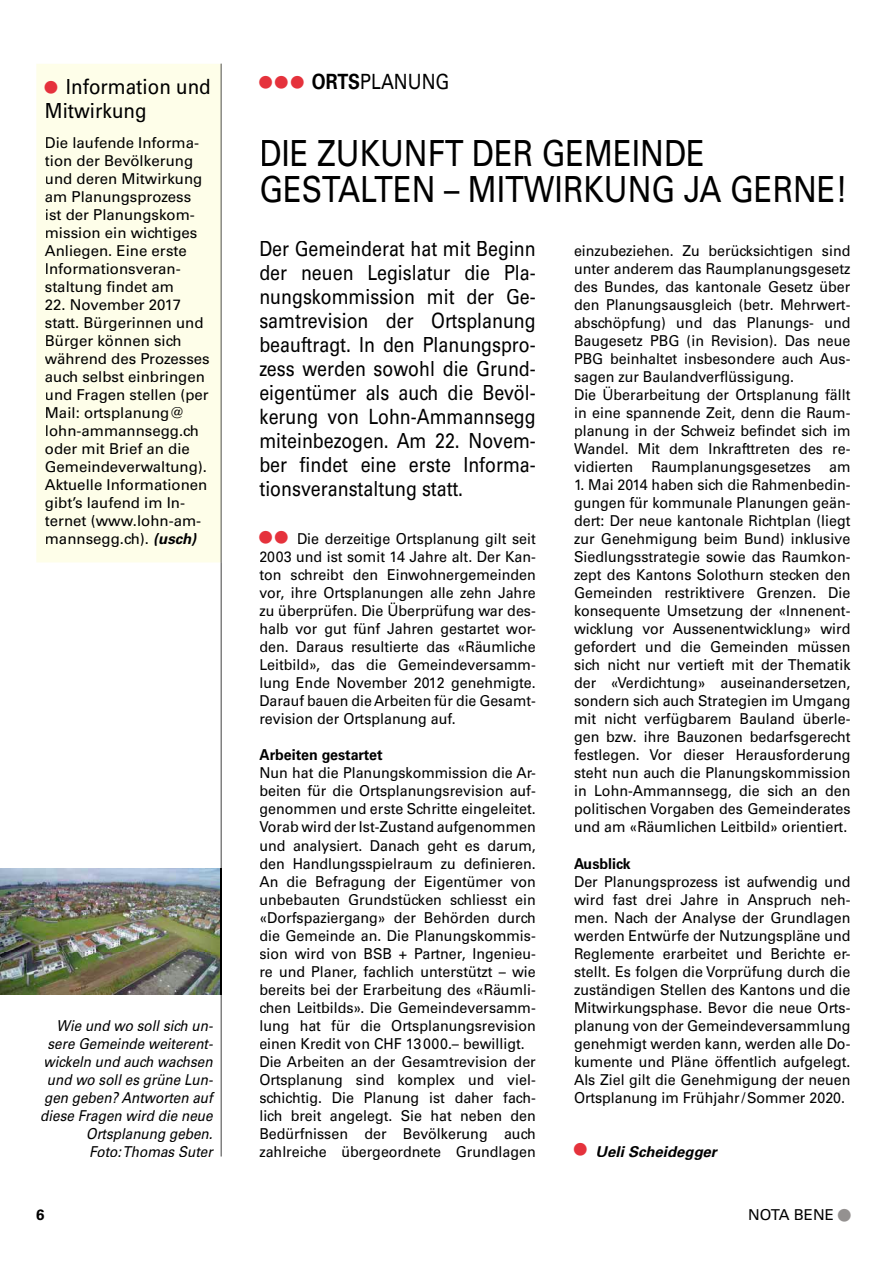
<style>
.page{position:relative;width:893px;height:1263px;background:#fff}
.page>*{position:absolute;margin:0;border:0;box-sizing:border-box;transform-origin:0 0}
.t1{font:36px/36px "Univers LT Std";color:#000;scale:.85 1}
.t2{font:35.25px "Univers LT Std";color:#949190}
.t3{font:21px/24px "Univers LT Std";color:#000;text-align:justify;scale:.85 1}
.t4{font:21px/24px "Univers LT Std";color:#000;scale:.9 1}
.t5{font:15px/18px "Univers LT Std";color:#000;text-align:justify;scale:.95 1}
.t6{font:15px/18px "Univers LT Std";color:#000}
.t7{font:italic 15px/18px "Univers LT Std";color:#000;text-align:right;scale:.9 1}
.t8{font:700 15px "Univers LT Std";color:#000;scale:.95 1}
.t9{font:italic 700 15px "Univers LT Std";color:#000}
.t10{font:700 15px "Univers LT Std";color:#000}
.s1{font-size:35.25px;color:#e5323c}
.s2{font-weight:700;font-style:italic}
.s3{font-weight:700}
.s4{font-weight:400;font-style:normal;font-size:35.25px;color:#e5323c}
</style>
<div class="page">
<div style="left:36px;top:64px;width:185px;height:498px;background:#fefee9"></div>
<svg style="left:68px;top:79px;width:2px;height:15px"></svg>
<div style="left:73px;top:79px;width:138px;height:16px;background:#fefee9"></div>
<div style="left:47px;top:103px;width:98px;height:20px;background:#fefee9"></div>
<div style="left:46px;top:137px;width:152px;height:12px;background:#fefee9"></div>
<div style="left:45px;top:155px;width:148px;height:14px;background:#fefee9"></div>
<div style="left:46px;top:173px;width:156px;height:14px;background:#fefee9"></div>
<div style="left:46px;top:192px;width:145px;height:13px;background:#fefee9"></div>
<div style="left:46px;top:209px;width:148px;height:14px;background:#fefee9"></div>
<div style="left:46px;top:228px;width:151px;height:13px;background:#fefee9"></div>
<div style="left:45px;top:246px;width:142px;height:13px;background:#fefee9"></div>
<div style="left:46px;top:263px;width:134px;height:12px;background:#fefee9"></div>
<div style="left:45px;top:281px;width:129px;height:14px;background:#fefee9"></div>
<div style="left:46px;top:300px;width:135px;height:11px;background:#fefee9"></div>
<div style="left:45px;top:318px;width:159px;height:13px;background:#fefee9"></div>
<div style="left:46px;top:335px;width:136px;height:14px;background:#fefee9"></div>
<div style="left:45px;top:354px;width:165px;height:11px;background:#fefee9"></div>
<div style="left:46px;top:372px;width:159px;height:13px;background:#fefee9"></div>
<div style="left:46px;top:389px;width:163px;height:14px;background:#fefee9"></div>
<div style="left:46px;top:407px;width:137px;height:14px;background:#fefee9"></div>
<div style="left:46px;top:426px;width:153px;height:13px;background:#fefee9"></div>
<div style="left:46px;top:443px;width:144px;height:12px;background:#fefee9"></div>
<div style="left:46px;top:461px;width:164px;height:14px;background:#fefee9"></div>
<div style="left:45px;top:479px;width:162px;height:12px;background:#fefee9"></div>
<div style="left:46px;top:497px;width:138px;height:14px;background:#fefee9"></div>
<div style="left:45px;top:515px;width:156px;height:13px;background:#fefee9"></div>
<div style="left:46px;top:533px;width:103px;height:14px;background:#fefee9"></div>
<div style="left:155px;top:533px;width:42px;height:13px;background:#fefee9"></div>
<img style="left:0;top:869px;width:221px;height:125px">
<svg style="left:221px;top:64px;width:1px;height:1092px"></svg>
<h3 class="t4" style="left:45px;top:75px;width:186px"><span class="s1">•</span> Information und<br>Mitwirkung</h3>
<p class="t6" style="left:45px;top:134px;width:159px">Die laufende Informa&shy;tion der Bevölkerung und deren Mitwirkung am Planungsprozess ist der Planungskom&shy;mission ein wichtiges<br>Anliegen. Eine erste<br>Informationsveran&shy;staltung findet am</p>
<p class="t6" style="left:45px;top:296px;width:166px">22. November 2017 statt. Bürgerinnen und<br>Bürger können sich während des Prozesses auch selbst einbringen und Fragen stellen (per<br>Mail: ortsplanung@ lohn-ammannsegg.ch oder mit Brief an die<br>Gemeindeverwaltung).<br>Aktuelle Informationen gibt’s laufend im In&shy;ternet (www.lohn-am&shy;mannsegg.ch). <span class="s2">(usch)</span></p>
<p class="t7" style="left:40px;top:1016px;width:193px">Wie und wo soll sich un&shy;sere Gemeinde weiterent&shy;wickeln und auch wachsen und wo soll es grüne Lun&shy;gen geben? Antworten auf diese Fragen wird die neue<br>Ortsplanung geben.<br>Foto: Thomas Suter</p>
<h3 class="t3" style="left:259px;top:70px;width:225px"><span class="s1">•••</span> <span class="s3">ORTS</span>PLANUNG</h3>
<h1 class="t1" style="left:259px;top:136px;width:693px">DIE ZUKUNFT DER GEMEINDE<br>GESTALTEN – MITWIRKUNG JA GERNE!</h1>
<p class="t3" style="left:259px;top:237px;width:327px">Der Gemeinderat hat mit Beginn der neuen Legislatur die Pla&shy;nungskommission mit der Ge&shy;samtrevision der Ortsplanung beauftragt. In den Planungspro&shy;zess werden sowohl die Grund&shy;eigentümer als auch die Bevöl&shy;kerung von Lohn-Ammannsegg miteinbezogen. Am 22. Novem&shy;ber findet eine erste Informa&shy;tions veranstaltung statt.</p>
<p class="t5" style="left:259px;top:530px;width:292px"><span class="s1">••</span> Die derzeitige Ortsplanung gilt seit 2003 und ist somit 14 Jahre alt. Der Kan&shy;ton schreibt den Einwohnergemeinden vor, ihre Ortsplanungen alle zehn Jahre zu überprüfen. Die Überprüfung war des&shy;halb vor gut fünf Jahren gestartet wor&shy;den. Daraus resultierte das «Räumliche Leitbild», das die Gemeindeversamm&shy;lung Ende November 2012 genehmigte.<br>Darauf bauen die Arbeiten für die Gesamt&shy;revision der Ortsplanung auf.</p>
<p class="t8" style="left:259px;top:746px;width:131px">Arbeiten gestartet</p>
<p class="t5" style="left:259px;top:764px;width:292px;text-align:left">Nun hat die Planungskommission die Ar&shy;beiten für die Ortsplanungsrevision auf&shy;genommen und erste Schritte eingeleitet.<br>Vorab wird der Ist-Zustand aufgenommen und analysiert. Danach geht es darum, den Handlungsspielraum zu definieren.<br>An die Befragung der Eigentümer von unbebauten Grundstücken schliesst ein «Dorfspaziergang» der Behörden durch die Gemeinde an. Die Planungskommis&shy;sion wird von BSB + Partner, Ingenieu&shy;re und Planer, fachlich unterstützt – wie bereits bei der Erarbeitung des «Räumli&shy;chen Leitbilds». Die Gemeindeversamm&shy;lung hat für die Ortsplanungsrevision einen Kredit von CHF 13 000.– bewilligt.<br>Die Arbeiten an der Gesamtrevision der Ortsplanung sind komplex und viel&shy;schichtig. Die Planung ist daher fach&shy;lich breit angelegt. Sie hat neben den Bedürfnissen der Bevölkerung auch zahlreiche übergeordnete Grundlagen</p>
<p class="t5" style="left:574px;top:242px;width:292px;text-align:left">einzubeziehen. Zu berücksichtigen sind unter anderem das Raumplanungsgesetz des Bundes, das kantonale Gesetz über den Planungsausgleich (betr. Mehrwert&shy;abschöpfung) und das Planungs- und Baugesetz PBG (in Revision). Das neue PBG beinhaltet insbesondere auch Aus&shy;sagen zur Baulandverflüssigung.<br>Die Überarbeitung der Ortsplanung fällt in eine spannende Zeit, denn die Raum&shy;planung in der Schweiz befindet sich im Wandel. Mit dem Inkrafttreten des re&shy;vidierten Raumplanungsgesetzes am</p>
<p class="t5" style="left:574px;top:476px;width:292px">1. Mai 2014 haben sich die Rahmenbedin&shy;gungen für kommunale Planungen geän&shy;dert: Der neue kantonale Richtplan (liegt zur Genehmigung beim Bund) inklusive Siedlungsstrategie sowie das Raumkon&shy;zept des Kantons Solothurn stecken den Gemeinden restriktivere Grenzen. Die konsequente Umsetzung der «Innenent&shy;wicklung vor Aussenentwicklung» wird gefordert und die Gemeinden müssen sich nicht nur vertieft mit der Thematik der «Verdichtung» auseinandersetzen, sondern sich auch Strategien im Umgang mit nicht verfügbarem Bauland überle&shy;gen bzw. ihre Bauzonen bedarfsgerecht festlegen. Vor dieser Herausforderung steht nun auch die Planungskommission in Lohn-Ammannsegg, die sich an den politischen Vorgaben des Gemeinderates und am «Räumlichen Leitbild» orientiert.</p>
<p class="t8" style="left:574px;top:854px;width:61px">Ausblick</p>
<p class="t5" style="left:574px;top:872px;width:292px">Der Planungsprozess ist aufwendig und wird fast drei Jahre in Anspruch neh&shy;men. Nach der Analyse der Grundlagen werden Entwürfe der Nutzungspläne und Reglemente erarbeitet und Berichte er&shy;stellt. Es folgen die Vorprüfung durch die zuständigen Stellen des Kantons und die Mitwirkungsphase. Bevor die neue Orts&shy;planung von der Gemeindeversammlung genehmigt werden kann, werden alle Do&shy;kumente und Pläne öffentlich aufgelegt.<br>Als Ziel gilt die Genehmigung der neuen Ortsplanung im Frühjahr / Sommer 2020.</p>
<p class="t9" style="left:574px;top:1142px;width:144px"><span class="s4">•</span> Ueli Scheidegger</p>
<p class="t10" style="left:36px;top:1206px;width:10px">6</p>
<p class="t6" style="left:748px;top:1206px;width:87px">NOTA BENE</p>
<h2 class="t2" style="left:838px;top:1194px;width:14px">•</h2>
</div>
